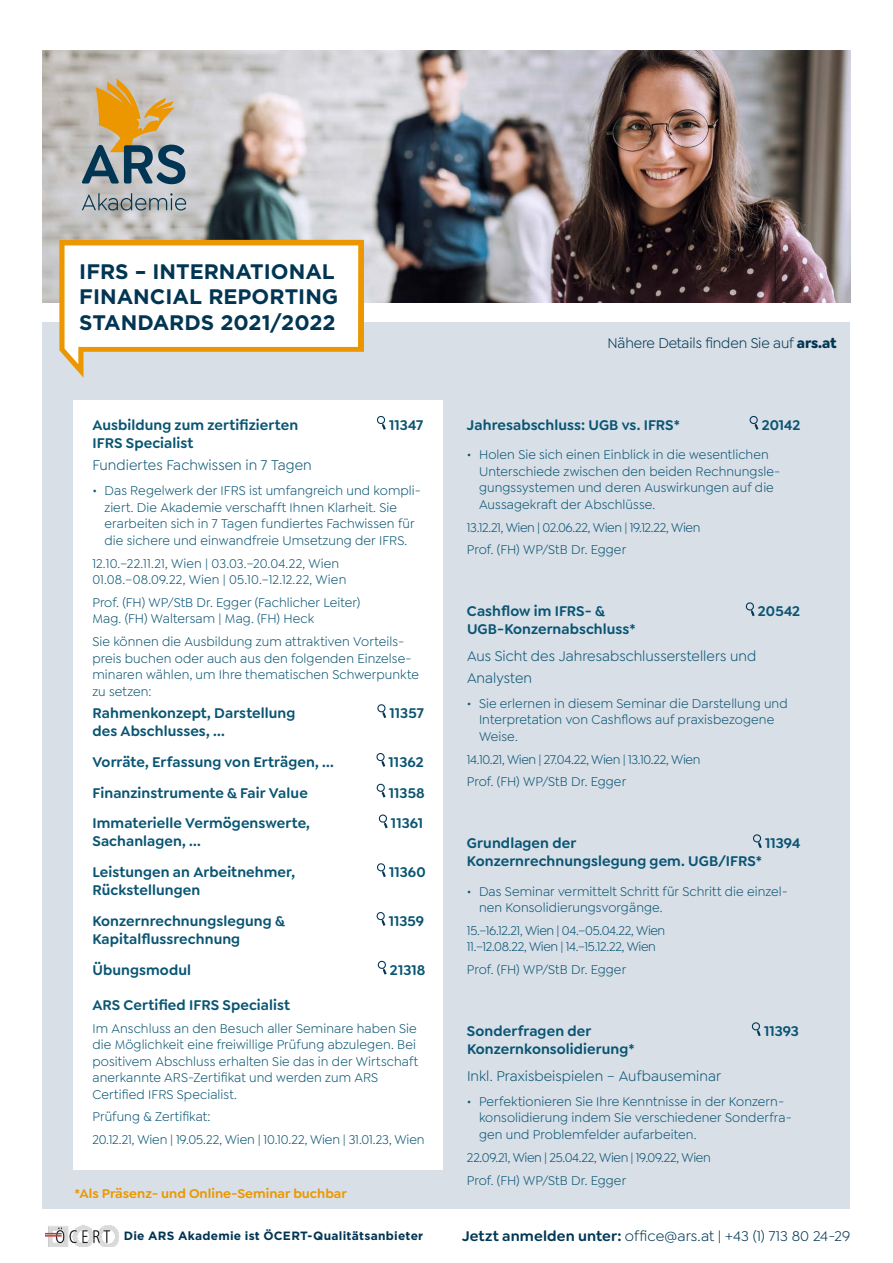
<style>
.page{position:relative;width:893px;height:1263px;background:#fff}
.page>*{position:absolute;margin:0;border:0;box-sizing:border-box;transform-origin:0 0}
.t1{font:700 21px/25.2px "Gotham";color:#003553}
.t2{font:600 15px/30.8px "Goldplay";letter-spacing:.005em;color:#095573}
.t3{font:15px/21.6px "Goldplay";letter-spacing:.005em;color:#095573}
.t4{font:15px "Goldplay";color:#003755}
.t5{font:15px "Goldplay";letter-spacing:-.01em;color:#003553}
.t6{font:13.5px/16.5px "Goldplay";letter-spacing:.005em;color:#095573}
.t7{font:13.5px/23px "Goldplay";letter-spacing:-.025em;color:#095573}
.t8{font:13.5px/16.5px "Goldplay";letter-spacing:-.03em;color:#095573}
.t9{font:13.5px/23px "Goldplay";letter-spacing:-.02em;color:#095573}
.t10{font:600 13.5px "Goldplay";color:#ec9700}
.t11{font:700 12px "Gotham";letter-spacing:.02em;color:#003553}
.s1{font-weight:700}
.s2{font-weight:600}
</style>
<div class="page">
<div style="left:43px;top:323px;width:807px;height:886px;background:#d8dfe7"></div>
<div style="left:73px;top:400px;width:370px;height:769px;background:#fff"></div>
<img style="left:43px;top:51px;width:807px;height:251px">
<img style="left:45px;top:1226px;width:73px;height:21px">
<svg style="left:82px;top:193px;width:104px;height:18px;background:#9ba4a9"></svg>
<svg style="left:81px;top:79px;width:104px;height:105px;background:#ada184"></svg>
<svg style="left:377px;top:416px;width:9px;height:14px"></svg>
<svg style="left:377px;top:704px;width:10px;height:14px"></svg>
<svg style="left:376px;top:753px;width:10px;height:14px"></svg>
<svg style="left:376px;top:783px;width:10px;height:15px"></svg>
<svg style="left:378px;top:814px;width:10px;height:15px"></svg>
<svg style="left:377px;top:863px;width:9px;height:14px"></svg>
<svg style="left:376px;top:912px;width:10px;height:14px"></svg>
<svg style="left:377px;top:960px;width:10px;height:15px"></svg>
<svg style="left:749px;top:415px;width:10px;height:15px"></svg>
<svg style="left:745px;top:602px;width:10px;height:15px"></svg>
<svg style="left:753px;top:834px;width:9px;height:14px"></svg>
<svg style="left:751px;top:1022px;width:10px;height:14px"></svg>
<svg style="left:59px;top:240px;width:305px;height:138px"></svg>
<h1 class="t1" style="left:79px;top:259px;width:261px">IFRS – INTERNATIONAL<br>FINANCIAL REPORTING<br>STANDARDS 2021/2022</h1>
<p class="t2" style="left:92px;top:409px;width:207px">Ausbildung zum zertifizierten</p>
<p class="t2" style="left:389px;top:409px;width:36px">11347</p>
<p class="t2" style="left:92px;top:427px;width:102px">IFRS Specialist</p>
<p class="t3" style="left:92px;top:454px;width:221px">Fundiertes Fachwissen in 7 Tagen</p>
<p class="t6" style="left:104px;top:482px;width:318px;text-indent:-12px">• Das Regelwerk der IFRS ist umfangreich und kompli&shy;ziert. Die Akademie verschafft Ihnen Klarheit. Sie erarbeiten sich in 7 Tagen fundiertes Fachwissen für die sichere und einwandfreie Umsetzung der IFRS.</p>
<p class="t6" style="left:92px;top:555px;width:255px">12.10.–22.11.21, Wien | 03.03.–20.04.22, Wien<br>01.08.–08.09.22, Wien | 05.10.–12.12.22, Wien</p>
<p class="t6" style="left:92px;top:594px;width:270px">Prof. (FH) WP/StB Dr. Egger (Fachlicher Leiter)<br>Mag. (FH) Waltersam | Mag. (FH) Heck</p>
<p class="t6" style="left:92px;top:634px;width:328px">Sie können die Ausbildung zum attraktiven Vorteils&shy;preis buchen oder auch aus den folgenden Einzelse&shy;minaren wählen, um Ihre thematischen Schwerpunkte zu setzen:</p>
<p class="t2" style="left:92px;top:697px;width:205px">Rahmenkonzept, Darstellung</p>
<p class="t2" style="left:389px;top:697px;width:36px">11357</p>
<p class="t2" style="left:92px;top:715px;width:243px">des Abschlusses, ...<br>Vorräte, Erfassung von Erträgen, ...</p>
<p class="t2" style="left:389px;top:746px;width:37px">11362</p>
<p class="t2" style="left:92px;top:777px;width:217px">Finanzinstrumente &amp; Fair Value</p>
<p class="t2" style="left:389px;top:777px;width:37px">11358</p>
<p class="t2" style="left:92px;top:808px;width:219px">Immaterielle Vermögenswerte,</p>
<p class="t2" style="left:391px;top:808px;width:34px">11361</p>
<p class="t2" style="left:92px;top:826px;width:204px">Sachanlagen, ...<br>Leistungen an Arbeitnehmer,</p>
<p class="t2" style="left:389px;top:857px;width:38px">11360</p>
<p class="t2" style="left:92px;top:875px;width:194px">Rückstellungen<br>Konzernrechnungslegung &amp;</p>
<p class="t2" style="left:92px;top:923px;width:149px">Kapitalflussrechnung<br>Übungsmodul</p>
<p class="t2" style="left:389px;top:905px;width:37px">11359</p>
<p class="t2" style="left:390px;top:954px;width:37px">21318</p>
<p class="t2" style="left:92px;top:989px;width:199px">ARS Certified IFRS Specialist</p>
<p class="t6" style="left:92px;top:1020px;width:327px">Im Anschluss an den Besuch aller Seminare haben Sie die Möglichkeit eine freiwillige Prüfung abzulegen. Bei positivem Abschluss erhalten Sie das in der Wirtschaft anerkannte ARS-Zertifikat und werden zum ARS Certified IFRS Specialist.</p>
<p class="t6" style="left:92px;top:1105px;width:334px;line-height:23px">Prüfung &amp; Zertifikat:<br>20.12.21, Wien | 19.05.22, Wien | 10.10.22, Wien | 31.01.23, Wien</p>
<p class="t10" style="left:74px;top:1185px;width:274px">*Als Präsenz- und Online-Seminar buchbar</p>
<p class="t11" style="left:124px;top:1228px;width:301px">Die ARS Akademie ist ÖCERT-Qualitätsanbieter</p>
<p class="t5" style="left:607px;top:335px;width:231px">Nähere Details finden Sie auf <span class="s1">ars.at</span></p>
<p class="t2" style="left:467px;top:409px;width:214px">Jahresabschluss: UGB vs. IFRS*</p>
<p class="t2" style="left:762px;top:409px;width:40px">20142</p>
<p class="t6" style="left:479px;top:446px;width:303px;text-indent:-12px">• Holen Sie sich einen Einblick in die wesentlichen Unterschiede zwischen den beiden Rechnungsle&shy;gungssystemen und deren Auswirkungen auf die Aussagekraft der Abschlüsse.</p>
<p class="t7" style="left:467px;top:516px;width:235px">13.12.21, Wien | 02.06.22, Wien | 19.12.22, Wien<br>Prof. (FH) WP/StB Dr. Egger</p>
<p class="t2" style="left:467px;top:596px;width:139px">Cashflow im IFRS- &amp;</p>
<p class="t2" style="left:758px;top:596px;width:44px">20542</p>
<p class="t2" style="left:467px;top:614px;width:170px">UGB-Konzernabschluss*</p>
<p class="t3" style="left:467px;top:645px;width:291px">Aus Sicht des Jahresabschlusserstellers und<br>Analysten</p>
<p class="t6" style="left:479px;top:695px;width:310px;text-indent:-12px">• Sie erlernen in diesem Seminar die Darstellung und<br>Interpretation von Cashflows auf praxisbezogene<br>Weise.</p>
<p class="t7" style="left:467px;top:747px;width:235px">14.10.21, Wien | 27.04.22, Wien | 13.10.22, Wien<br>Prof. (FH) WP/StB Dr. Egger</p>
<p class="t2" style="left:467px;top:828px;width:111px">Grundlagen der</p>
<p class="t2" style="left:765px;top:828px;width:37px">11394</p>
<p class="t2" style="left:467px;top:846px;width:297px">Konzernrechnungslegung gem. UGB/IFRS*</p>
<p class="t6" style="left:479px;top:883px;width:310px;text-indent:-12px">• Das Seminar vermittelt Schritt für Schritt die einzel&shy;nen Konsolidierungsvorgänge.</p>
<p class="t8" style="left:467px;top:922px;width:200px">15.–16.12.21, Wien | 04.–05.04.22, Wien<br>11.–12.08.22, Wien | 14.–15.12.22, Wien</p>
<p class="t6" style="left:467px;top:961px;width:161px">Prof. (FH) WP/StB Dr. Egger</p>
<p class="t2" style="left:467px;top:1016px;width:126px">Sonderfragen der</p>
<p class="t2" style="left:764px;top:1016px;width:37px">11393</p>
<p class="t2" style="left:467px;top:1034px;width:169px">Konzernkonsolidierung*</p>
<p class="t3" style="left:467px;top:1065px;width:255px">Inkl. Praxisbeispielen – Aufbauseminar</p>
<p class="t6" style="left:479px;top:1093px;width:314px;text-indent:-12px">• Perfektionieren Sie Ihre Kenntnisse in der Konzern&shy;konsolidierung indem Sie verschiedener Sonderfra&shy;gen und Problemfelder aufarbeiten.</p>
<p class="t9" style="left:467px;top:1146px;width:245px">22.09.21, Wien | 25.04.22, Wien | 19.09.22, Wien<br>Prof. (FH) WP/StB Dr. Egger</p>
<p class="t4" style="left:462px;top:1227px;width:390px"><span class="s2">Jetzt anmelden unter:</span> office@ars.at | +43 (1) 713 80 24-29</p>
</div>
